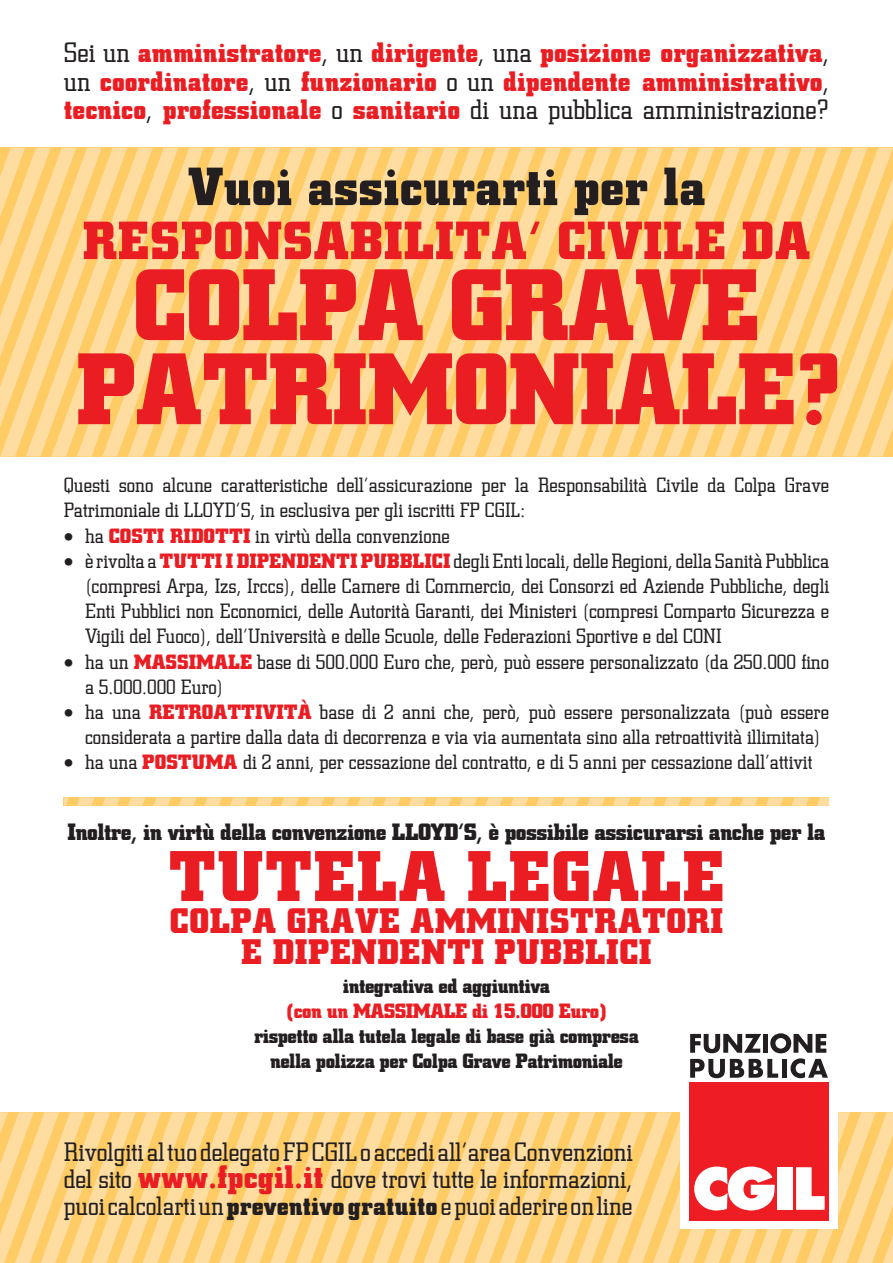
<style>
.page{position:relative;width:893px;height:1263px;background:#fff}
.page>*{position:absolute;margin:0;border:0;box-sizing:border-box;transform-origin:0 0}
.t1{font:700 102px/84px "Square Slabserif 711 BT";letter-spacing:-.01em;color:#ea1d23;text-align:center}
.t2{font:700 72px "Square Slabserif 711 BT";letter-spacing:.015em;color:#ea1d23}
.t3{font:700 54px "Square Slabserif 711 BT";letter-spacing:.015em;color:#ea1d23}
.t4{font:700 54px "Square Slabserif 711 BT";color:#231f20}
.t5{font:700 36px/31.5px "Square Slabserif 711 BT";letter-spacing:.015em;color:#ea1d23;text-align:center}
.t6{font:700 28.5px/28.5px "Square Slabserif 711 BT";color:#ea1d23;text-align:justify}
.t7{font:300 27px/27px "Square Slabserif 711 BT";color:#231f20;text-align:justify}
.t8{font:700 24px "Square Slabserif 711 BT";letter-spacing:-.025em;color:#231f20}
.t9{font:300 21px/25.2px "Square Slabserif 711 BT";color:#231f20}
.t10{font:700 21px/25.2px "Square Slabserif 711 BT";letter-spacing:-.025em;color:#231f20;text-align:center}
.t11{font:700 21px "Square Slabserif 711 BT";letter-spacing:-.025em;color:#ea1d23}
.s1{font-weight:300;color:#231f20}
.s2{font-weight:700;color:#ea1d23}
.s3{font-weight:700;font-size:33px;color:#ea1d23}
.s4{font-weight:700}
</style>
<div class="page">
<svg style="left:0;top:148px;width:893px;height:309px;background:#fed586"></svg>
<svg style="left:690px;top:1033px;width:138px;height:45px"></svg>
<div style="left:690px;top:1081px;width:139px;height:139px;background:#ee1d23"></div>
<svg style="left:0;top:1112px;width:893px;height:151px;background:#fdc884"></svg>
<div style="left:64px;top:797px;width:765px;height:9px;background:#fecb64"></div>
<svg style="left:817px;top:797px;width:12px;height:9px"></svg>
<svg style="left:791px;top:797px;width:18px;height:9px"></svg>
<svg style="left:766px;top:797px;width:18px;height:9px"></svg>
<svg style="left:740px;top:797px;width:18px;height:9px"></svg>
<svg style="left:715px;top:797px;width:18px;height:9px"></svg>
<svg style="left:689px;top:797px;width:18px;height:9px"></svg>
<svg style="left:664px;top:797px;width:18px;height:9px"></svg>
<svg style="left:638px;top:797px;width:18px;height:9px"></svg>
<svg style="left:613px;top:797px;width:17px;height:9px"></svg>
<svg style="left:587px;top:797px;width:18px;height:9px"></svg>
<svg style="left:562px;top:797px;width:17px;height:9px"></svg>
<svg style="left:536px;top:797px;width:18px;height:9px"></svg>
<svg style="left:511px;top:797px;width:17px;height:9px"></svg>
<svg style="left:485px;top:797px;width:18px;height:9px"></svg>
<svg style="left:460px;top:797px;width:17px;height:9px"></svg>
<svg style="left:434px;top:797px;width:18px;height:9px"></svg>
<svg style="left:409px;top:797px;width:17px;height:9px"></svg>
<svg style="left:383px;top:797px;width:18px;height:9px"></svg>
<svg style="left:357px;top:797px;width:18px;height:9px"></svg>
<svg style="left:332px;top:797px;width:18px;height:9px"></svg>
<svg style="left:306px;top:797px;width:18px;height:9px"></svg>
<svg style="left:281px;top:797px;width:18px;height:9px"></svg>
<svg style="left:255px;top:797px;width:18px;height:9px"></svg>
<svg style="left:230px;top:797px;width:18px;height:9px"></svg>
<svg style="left:204px;top:797px;width:18px;height:9px"></svg>
<svg style="left:179px;top:797px;width:18px;height:9px"></svg>
<svg style="left:153px;top:797px;width:18px;height:9px"></svg>
<svg style="left:128px;top:797px;width:18px;height:9px"></svg>
<svg style="left:102px;top:797px;width:18px;height:9px"></svg>
<svg style="left:77px;top:797px;width:18px;height:9px"></svg>
<svg style="left:64px;top:797px;width:5px;height:9px"></svg>
<h3 class="t6" style="left:64px;top:38px;width:767px"><span class="s1">Sei un</span> amministratore<span class="s1">, un</span> dirigente<span class="s1">, una</span> posizione organizzativa<span class="s1">, un</span> coordinatore<span class="s1">, un</span> funzionario <span class="s1">o un</span> dipendente amministrativo<span class="s1">, </span>tecnico<span class="s1">,</span> professionale <span class="s1">o</span> sanitario <span class="s1">di una pubblica amministrazione?</span></h3>
<h3 class="t4" style="left:187px;top:153px;width:520px">Vuoi assicurarti per la</h3>
<h3 class="t3" style="left:83px;top:207px;width:729px">RESPONSABILITA’ CIVILE DA</h3>
<h1 class="t1" style="left:76px;top:261px;width:769px">COLPA GRAVE<br>PATRIMONIALE?</h1>
<p class="t9" style="left:64px;top:472px;width:767px">Questi sono alcune caratteristiche dell’assicurazione per la Responsabilità Civile da Colpa Grave<br>Patrimoniale di LLOYD’S, in esclusiva per gli iscritti FP CGIL:</p>
<p class="t9" style="left:64px;top:522px;width:388px">• ha <span class="s2">COSTI RIDOTTI</span> in virtù della convenzione</p>
<p class="t9" style="left:85px;top:547px;width:746px;text-align:justify;text-indent:-21px">• è rivolta a <span class="s2">TUTTI I DIPENDENTI PUBBLICI</span> degli Enti locali, delle Regioni, della Sanità Pubblica (compresi Arpa, Izs, Irccs), delle Camere di Commercio, dei Consorzi ed Aziende Pubbliche, degli Enti Pubblici non Economici, delle Autorità Garanti, dei Ministeri (compresi Comparto Sicurezza e Vigili del Fuoco), dell’Università e delle Scuole, delle Federazioni Sportive e del CONI</p>
<p class="t9" style="left:85px;top:648px;width:746px;text-indent:-21px">• ha un <span class="s2">MASSIMALE</span> base di 500.000 Euro che, però, può essere personalizzato (da 250.000 fino a 5.000.000 Euro)</p>
<p class="t9" style="left:85px;top:699px;width:745px;text-indent:-21px">• ha una <span class="s2">RETROATTIVITÀ</span> base di 2 anni che, però, può essere personalizzata (può essere considerata a partire dalla data di decorrenza e via via aumentata sino alla retroattività illimitata)</p>
<p class="t9" style="left:64px;top:749px;width:750px">• ha una <span class="s2">POSTUMA</span> di 2 anni, per cessazione del contratto, e di 5 anni per cessazione dall’attivit</p>
<p class="t8" style="left:68px;top:816px;width:759px">Inoltre, in virtù della convenzione LLOYD’S, è possibile assicurarsi anche per la</p>
<h2 class="t2" style="left:168px;top:832px;width:557px">TUTELA LEGALE</h2>
<h3 class="t5" style="left:170px;top:904px;width:555px">COLPA GRAVE AMMINISTRATORI<br>E DIPENDENTI PUBBLICI</h3>
<p class="t10" style="left:343px;top:972px;width:209px">integrativa ed aggiuntiva</p>
<p class="t11" style="left:285px;top:998px;width:324px">(con un MASSIMALE di 15.000 Euro)</p>
<p class="t10" style="left:254px;top:1023px;width:386px">rispetto alla tutela legale di base già compresa nella polizza per Colpa Grave Patrimoniale</p>
<p class="t7" style="left:64px;top:1138px;width:570px">Rivolgiti al tuo delegato FP CGIL o accedi all’area Convenzioni del sito <span class="s3">www.fpcgil.it</span> dove trovi tutte le informazioni, puoi calcolarti un <span class="s4">preventivo gratuito</span> e puoi aderire on line</p>
</div>
